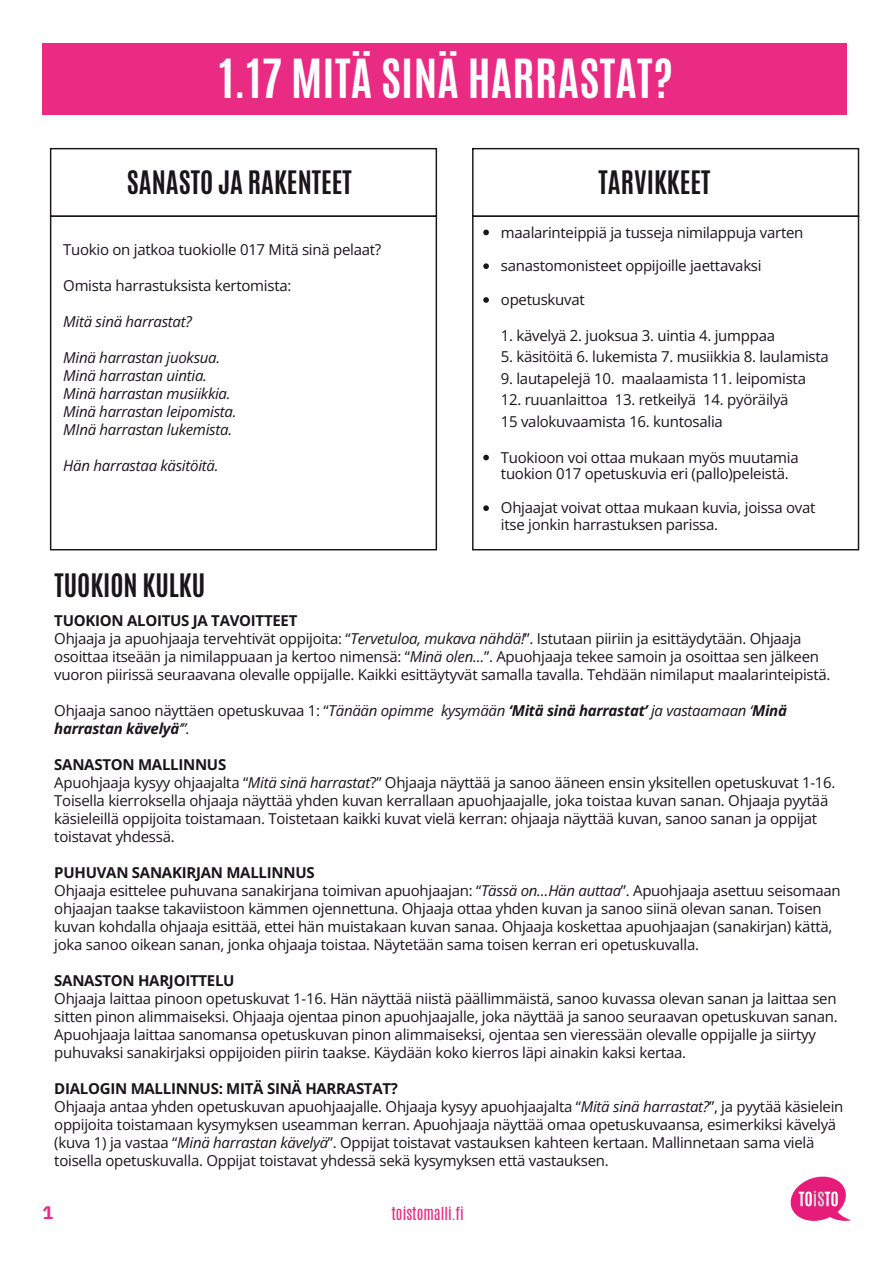
<style>
.page{position:relative;width:894px;height:1264px;background:#fff}
.page>*{position:absolute;margin:0;border:0;box-sizing:border-box;transform-origin:0 0}
.t1{font:700 45px "Antonio";letter-spacing:.005em;color:#fff}
.t2{font:700 27px "Antonio";color:#19151b}
.t3{font:700 18px "IBM Plex Sans";color:#e92b84}
.t4{font:15px/18px "Open Sans";letter-spacing:-.02em;color:#19151b}
.t5{font:italic 15px/18px "Open Sans";letter-spacing:-.02em;color:#19151b}
.t6{font:italic 700 15px/18px "Open Sans";letter-spacing:-.02em;color:#19151b}
.t7{font:700 15px "Open Sans";letter-spacing:-.02em;color:#19151b}
.t8{font:15px "Antonio";color:#e92b84}
.s1{font-weight:700}
.s2{font-style:italic}
.s3{font-weight:400;font-style:normal}
.s4{font-weight:400}
</style>
<div class="page">
<svg style="left:50px;top:148px;width:387px;height:67px"></svg>
<svg style="left:50px;top:215px;width:387px;height:335px"></svg>
<div style="left:43px;top:43px;width:803px;height:72px;background:#e92b84"></div>
<svg style="left:472px;top:217px;width:387px;height:333px"></svg>
<svg style="left:472px;top:148px;width:387px;height:69px"></svg>
<svg style="left:790px;top:1176px;width:60px;height:45px"></svg>
<svg style="left:483px;top:230px;width:6px;height:5px"></svg>
<svg style="left:483px;top:263px;width:6px;height:6px"></svg>
<svg style="left:483px;top:297px;width:6px;height:6px"></svg>
<svg style="left:483px;top:455px;width:6px;height:5px"></svg>
<svg style="left:483px;top:505px;width:6px;height:6px"></svg>
<h1 class="t1" style="left:219px;top:45px;width:455px">1.17 MITÄ SINÄ HARRASTAT?</h1>
<h2 class="t2" style="left:127px;top:162px;width:226px">SANASTO JA RAKENTEET</h2>
<h2 class="t2" style="left:598px;top:162px;width:113px">TARVIKKEET</h2>
<p class="t4" style="left:63px;top:240px;width:319px">Tuokio on jatkoa tuokiolle 017 Mitä sinä pelaat?</p>
<p class="t4" style="left:63px;top:276px;width:229px">Omista harrastuksista kertomista:</p>
<p class="t5" style="left:63px;top:312px;width:130px">Mitä sinä harrastat?</p>
<p class="t5" style="left:63px;top:348px;width:175px">Minä harrastan juoksua.<br>Minä harrastan uintia.<br>Minä harrastan musiikkia.<br>Minä harrastan leipomista.<br>MInä harrastan lukemista.</p>
<p class="t5" style="left:63px;top:456px;width:157px">Hän harrastaa käsitöitä.</p>
<h2 class="t2" style="left:54px;top:565px;width:152px">TUOKION KULKU</h2>
<p class="t4" style="left:501px;top:223px;width:304px">maalarinteippiä ja tusseja nimilappuja varten</p>
<p class="t4" style="left:501px;top:256px;width:262px">sanastomonisteet oppijoille jaettavaksi</p>
<p class="t4" style="left:501px;top:290px;width:85px">opetuskuvat</p>
<p class="t4" style="left:500px;top:326px;width:276px">1. kävelyä 2. juoksua 3. uintia 4. jumppaa</p>
<p class="t4" style="left:500px;top:347px;width:329px">5. käsitöitä 6. lukemista 7. musiikkia 8. laulamista</p>
<p class="t4" style="left:500px;top:369px;width:306px">9. lautapelejä 10. maalaamista 11. leipomista</p>
<p class="t4" style="left:500px;top:389px;width:289px;line-height:21.3px">12. ruuanlaittoa 13. retkeilyä 14. pyöräilyä<br>15 valokuvaamista 16. kuntosalia</p>
<p class="t4" style="left:501px;top:448px;width:299px;line-height:16.8px">Tuokioon voi ottaa mukaan myös muutamia tuokion 017 opetuskuvia eri (pallo)peleistä.</p>
<p class="t4" style="left:501px;top:499px;width:316px;line-height:16.8px">Ohjaajat voivat ottaa mukaan kuvia, joissa ovat itse jonkin harrastuksen parissa.</p>
<p class="t4" style="left:54px;top:611px;width:777px"><span class="s1">TUOKION ALOITUS JA TAVOITTEET<br></span>Ohjaaja ja apuohjaaja tervehtivät oppijoita: “<span class="s2">Tervetuloa, mukava nähdä!</span>”. Istutaan piiriin ja esittäydytään. Ohjaaja osoittaa itseään ja nimilappuaan ja kertoo nimensä: “<span class="s2">Minä olen…</span>”. Apuohjaaja tekee samoin ja osoittaa sen jälkeen vuoron piirissä seuraavana olevalle oppijalle. Kaikki esittäytyvät samalla tavalla. Tehdään nimilaput maalarinteipistä.</p>
<p class="t6" style="left:54px;top:701px;width:734px"><span class="s3">Ohjaaja sanoo näyttäen opetuskuvaa 1: “</span><span class="s4">Tänään opimme kysymään</span> ‘Mitä sinä harrastat’ <span class="s4">ja vastaamaan ‘</span>Minä harrastan kävelyä<span class="s4">’”.</span></p>
<p class="t4" style="left:54px;top:755px;width:782px"><span class="s1">SANASTON MALLINNUS<br></span>Apuohjaaja kysyy ohjaajalta “<span class="s2">Mitä sinä harrastat</span>?” Ohjaaja näyttää ja sanoo ääneen ensin yksitellen opetuskuvat 1-16.<br>Toisella kierroksella ohjaaja näyttää yhden kuvan kerrallaan apuohjaajalle, joka toistaa kuvan sanan. Ohjaaja pyytää käsieleillä oppijoita toistamaan. Toistetaan kaikki kuvat vielä kerran: ohjaaja näyttää kuvan, sanoo sanan ja oppijat toistavat yhdessä.</p>
<p class="t4" style="left:54px;top:863px;width:787px"><span class="s1">PUHUVAN SANAKIRJAN MALLINNUS<br></span>Ohjaaja esittelee puhuvana sanakirjana toimivan apuohjaajan: “<span class="s2">Tässä on…Hän auttaa</span>”. Apuohjaaja asettuu seisomaan ohjaajan taakse takaviistoon kämmen ojennettuna. Ohjaaja ottaa yhden kuvan ja sanoo siinä olevan sanan. Toisen kuvan kohdalla ohjaaja esittää, ettei hän muistakaan kuvan sanaa. Ohjaaja koskettaa apuohjaajan (sanakirjan) kättä, joka sanoo oikean sanan, jonka ohjaaja toistaa. Näytetään sama toisen kerran eri opetuskuvalla.</p>
<p class="t7" style="left:54px;top:970px;width:182px">SANASTON HARJOITTELU</p>
<p class="t4" style="left:54px;top:989px;width:784px">Ohjaaja laittaa pinoon opetuskuvat 1-16. Hän näyttää niistä päällimmäistä, sanoo kuvassa olevan sanan ja laittaa sen sitten pinon alimmaiseksi. Ohjaaja ojentaa pinon apuohjaajalle, joka näyttää ja sanoo seuraavan opetuskuvan sanan.<br>Apuohjaaja laittaa sanomansa opetuskuvan pinon alimmaiseksi, ojentaa sen vieressään olevalle oppijalle ja siirtyy puhuvaksi sanakirjaksi oppijoiden piirin taakse. Käydään koko kierros läpi ainakin kaksi kertaa.</p>
<p class="t4" style="left:54px;top:1079px;width:790px"><span class="s1">DIALOGIN MALLINNUS: MITÄ SINÄ HARRASTAT?<br></span>Ohjaaja antaa yhden opetuskuvan apuohjaajalle. Ohjaaja kysyy apuohjaajalta “<span class="s2">Mitä sinä harrastat?</span>”, ja pyytää käsielein oppijoita toistamaan kysymyksen useamman kerran. Apuohjaaja näyttää omaa opetuskuvaansa, esimerkiksi kävelyä (kuva 1) ja vastaa “<span class="s2">Minä harrastan kävelyä</span>”. Oppijat toistavat vastauksen kahteen kertaan. Mallinnetaan sama vielä toisella opetuskuvalla. Oppijat toistavat yhdessä sekä kysymyksen että vastauksen.</p>
<p class="t8" style="left:391px;top:1202px;width:74px">toistomalli.fi</p>
<p class="t3" style="left:43px;top:1198px;width:12px">1</p>
</div>
